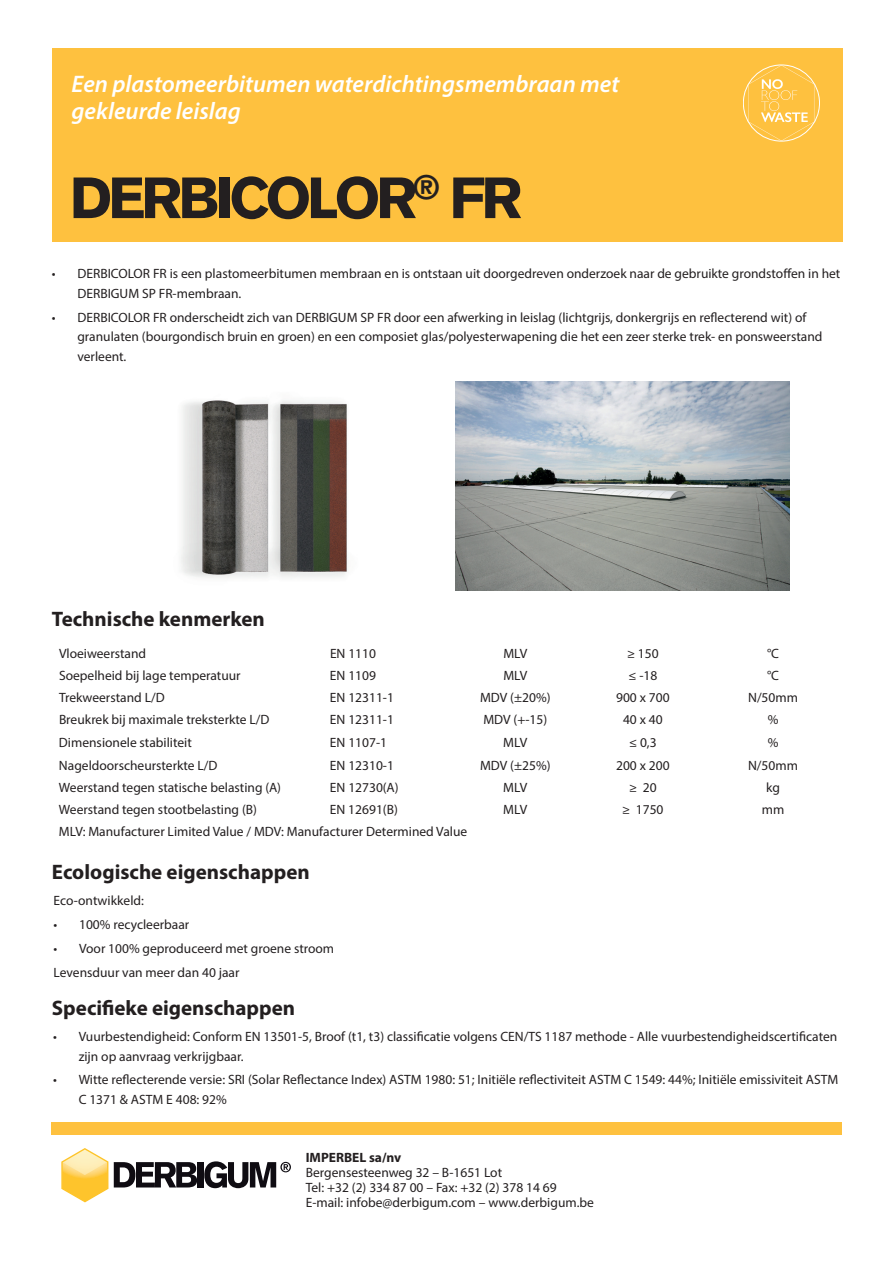
<style>
.page{position:relative;width:893px;height:1263px;background:#fff}
.page>*{position:absolute;margin:0;border:0;box-sizing:border-box;transform-origin:0 0}
.t1{font:900 57px "Akzidenz Grotesk";letter-spacing:-.07em;color:#231f20}
.t2{font:italic 600 24px/27px "Myriad Pro";color:#fff}
.t3{font:700 21px "Myriad Pro";color:#231f20}
.t4{font:13.5px/19.5px "Myriad Pro";color:#231f20}
.t5{font:700 13.5px "Myriad Pro";color:#231f20}
</style>
<div class="page">
<div style="left:52px;top:48px;width:791px;height:193px;background:#fec13f"></div>
<img style="left:181px;top:400px;width:166px;height:178px">
<img style="left:455px;top:382px;width:334px;height:208px">
<svg style="left:61px;top:1148px;width:47px;height:54px"></svg>
<svg style="left:114px;top:1162px;width:83px;height:25px"></svg>
<div style="left:198px;top:1162px;width:6px;height:25px;background:#0f0c12"></div>
<svg style="left:204px;top:1161px;width:87px;height:27px"></svg>
<div style="left:52px;top:1123px;width:790px;height:12px;background:#fec13f"></div>
<svg style="left:749px;top:65px;width:65px;height:76px"></svg>
<h2 class="t2" style="left:72px;top:70px;width:549px">Een plastomeerbitumen waterdichtingsmembraan met gekleurde leislag</h2>
<h1 class="t1" style="left:70px;top:164px;width:454px">DERBICOLOR<sup>®</sup> FR</h1>
<p class="t4" style="left:77px;top:264px;width:764px;text-indent:-26px">• DERBICOLOR FR is een plastomeerbitumen membraan en is ontstaan uit doorgedreven onderzoek naar de gebruikte grondstoffen in het<br>DERBIGUM SP FR-membraan.</p>
<p class="t4" style="left:77px;top:307px;width:746px;text-indent:-26px">• DERBICOLOR FR onderscheidt zich van DERBIGUM SP FR door een afwerking in leislag (lichtgrijs, donkergrijs en reflecterend wit) of granulaten (bourgondisch bruin en groen) en een composiet glas/polyesterwapening die het een zeer sterke trek- en ponsweerstand verleent.</p>
<h3 class="t3" style="left:52px;top:605px;width:214px">Technische kenmerken</h3>
<p class="t4" style="left:59px;top:643px;width:89px">Vloeiweerstand</p>
<p class="t4" style="left:330px;top:643px;width:48px">EN 1110</p>
<p class="t4" style="left:503px;top:643px;width:25px">MLV</p>
<p class="t4" style="left:627px;top:643px;width:33px">≥ 150</p>
<p class="t4" style="left:767px;top:643px;width:14px">°C</p>
<p class="t4" style="left:59px;top:665px;width:183px">Soepelheid bij lage temperatuur</p>
<p class="t4" style="left:330px;top:665px;width:48px">EN 1109</p>
<p class="t4" style="left:503px;top:665px;width:25px">MLV</p>
<p class="t4" style="left:628px;top:665px;width:30px">≤ -18</p>
<p class="t4" style="left:767px;top:665px;width:14px">°C</p>
<p class="t4" style="left:59px;top:688px;width:107px">Trekweerstand L/D</p>
<p class="t4" style="left:330px;top:688px;width:66px">EN 12311-1</p>
<p class="t4" style="left:480px;top:688px;width:72px">MDV (±20%)</p>
<p class="t4" style="left:616px;top:688px;width:55px">900 x 700</p>
<p class="t4" style="left:748px;top:688px;width:51px">N/50mm</p>
<p class="t4" style="left:59px;top:710px;width:212px">Breukrek bij maximale treksterkte L/D</p>
<p class="t4" style="left:330px;top:710px;width:66px">EN 12311-1</p>
<p class="t4" style="left:483px;top:710px;width:65px">MDV (+-15)</p>
<p class="t4" style="left:623px;top:710px;width:41px">40 x 40</p>
<p class="t4" style="left:768px;top:710px;width:12px">%</p>
<p class="t4" style="left:59px;top:732px;width:134px">Dimensionele stabiliteit</p>
<p class="t4" style="left:330px;top:732px;width:59px">EN 1107-1</p>
<p class="t4" style="left:503px;top:732px;width:25px">MLV</p>
<p class="t4" style="left:629px;top:732px;width:29px">≤ 0,3</p>
<p class="t4" style="left:768px;top:732px;width:12px">%</p>
<p class="t4" style="left:59px;top:755px;width:160px">Nageldoorscheursterkte L/D</p>
<p class="t4" style="left:330px;top:755px;width:66px">EN 12310-1</p>
<p class="t4" style="left:480px;top:755px;width:72px">MDV (±25%)</p>
<p class="t4" style="left:616px;top:755px;width:55px">200 x 200</p>
<p class="t4" style="left:748px;top:755px;width:51px">N/50mm</p>
<p class="t4" style="left:59px;top:777px;width:224px">Weerstand tegen statische belasting (A)</p>
<p class="t4" style="left:330px;top:777px;width:70px">EN 12730(A)</p>
<p class="t4" style="left:503px;top:777px;width:25px">MLV</p>
<p class="t4" style="left:629px;top:777px;width:29px">≥ 20</p>
<p class="t4" style="left:766px;top:777px;width:15px">kg</p>
<p class="t4" style="left:59px;top:799px;width:200px">Weerstand tegen stootbelasting (B)</p>
<p class="t4" style="left:330px;top:799px;width:69px">EN 12691(B)</p>
<p class="t4" style="left:503px;top:799px;width:25px">MLV</p>
<p class="t4" style="left:622px;top:799px;width:43px">≥ 1750</p>
<p class="t4" style="left:762px;top:799px;width:24px">mm</p>
<p class="t4" style="left:59px;top:821px;width:410px">MLV: Manufacturer Limited Value / MDV: Manufacturer Determined Value</p>
<h3 class="t3" style="left:52px;top:859px;width:259px">Ecologische eigenschappen</h3>
<p class="t4" style="left:54px;top:891px;width:92px">Eco-ontwikkeld:</p>
<p class="t4" style="left:54px;top:914px;width:137px">• 100% recycleerbaar</p>
<p class="t4" style="left:54px;top:936px;width:282px;line-height:23.7px">• Voor 100% geproduceerd met groene stroom<br>Levensduur van meer dan 40 jaar</p>
<h3 class="t3" style="left:52px;top:994px;width:245px">Specifieke eigenschappen</h3>
<p class="t4" style="left:79px;top:1026px;width:760px;text-indent:-26px">• Vuurbestendigheid: Conform EN 13501-5, Broof (t1, t3) classificatie volgens CEN/TS 1187 methode - Alle vuurbestendigheidscertificaten zijn op aanvraag verkrijgbaar.</p>
<p class="t4" style="left:79px;top:1070px;width:761px;text-indent:-26px">• Witte reflecterende versie: SRI (Solar Reflectance Index) ASTM 1980: 51; Initiële reflectiviteit ASTM C 1549: 44%; Initiële emissiviteit ASTM<br>C 1371 &amp; ASTM E 408: 92%</p>
<p class="t5" style="left:306px;top:1149px;width:97px">IMPERBEL sa/nv</p>
<p class="t4" style="left:306px;top:1165px;width:290px;line-height:15px">Bergensesteenweg 32 – B-1651 Lot<br>Tel: +32 (2) 334 87 00 – Fax: +32 (2) 378 14 69<br>E-mail: infobe@derbigum.com – www.derbigum.be</p>
</div>
